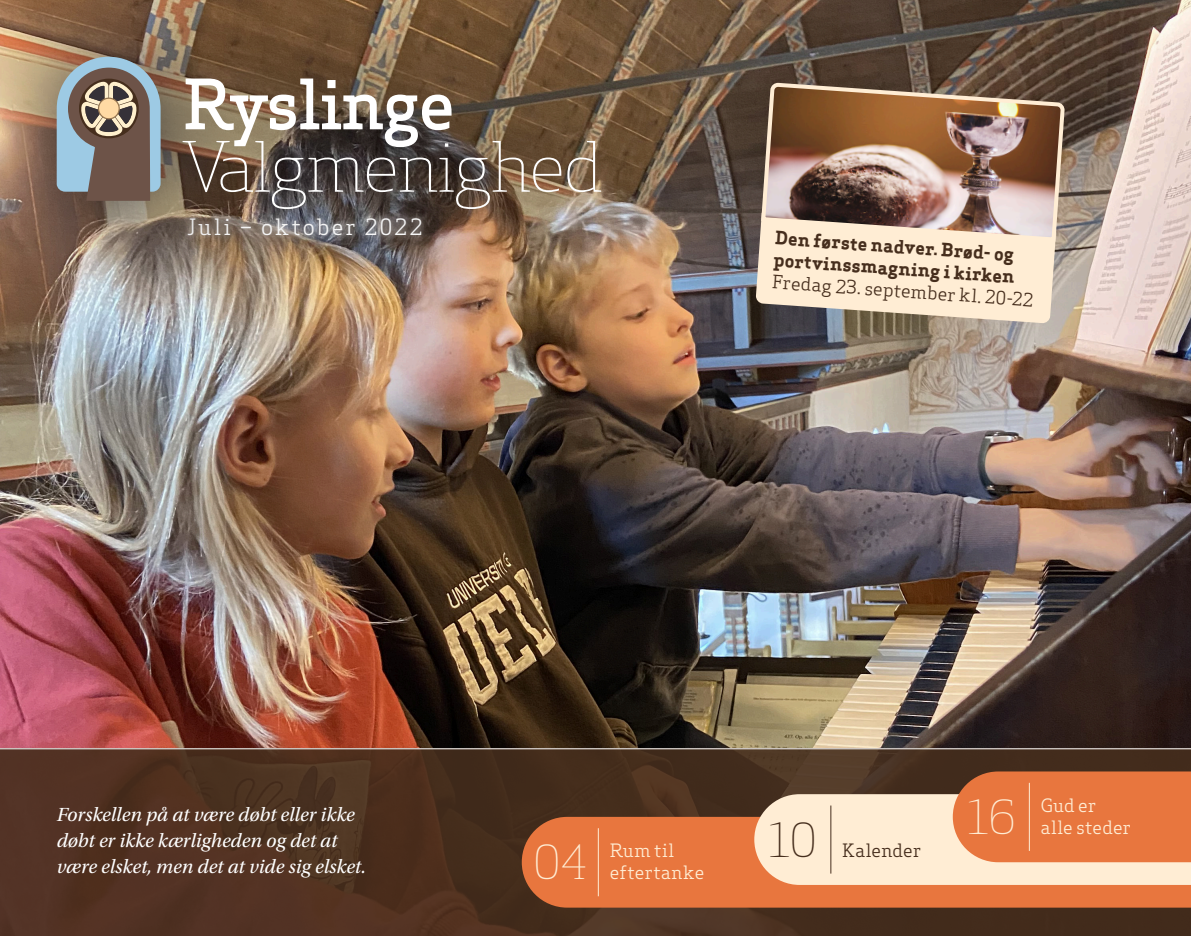
<style>
.page{position:relative;width:1191px;height:936px;background:#fff}
.page>*{position:absolute;margin:0;border:0;box-sizing:border-box;transform-origin:0 0}
.t1{font:300 46px "Apex Serif";color:#ffedd4}
.t2{font:300 46px "Apex Serif";color:#462e1d}
.t3{font:22px "Apex Serif";letter-spacing:.095em;color:#fff}
.t4{font:italic 20px/26px "Utopia Std";color:#fff}
.t5{font:700 18px/22px "Apex Serif";color:#462e1d}
.t6{font:18px "Apex Serif";letter-spacing:.005em;color:#462e1d}
.t7{font:18px/22px "Apex Serif";letter-spacing:.01em;color:#ffedd4}
</style>
<div class="page">
<img style="left:0;top:0;width:1191px;height:748px">
<div style="left:0;top:748px;width:1191px;height:187px;background:linear-gradient(to right,#523222,#412c1c)"></div>
<hr style="left:0;top:748px;width:1191px;height:1px;background:#fff">
<div style="left:522px;top:816px;width:669px;height:91px;background:#e8763e"></div>
<hr style="left:598px;top:828px;width:1px;height:68px;background:#ffedd4">
<svg style="left:754px;top:771px;width:437px;height:113px;background:#e0a47f"></svg>
<hr style="left:1028px;top:782px;width:1px;height:68px;background:#ffedd4">
<svg style="left:757px;top:210px;width:301px;height:115px;background:#e8d7c1"></svg>
<img style="left:759px;top:81px;width:308px;height:163px">
<img style="left:0;top:0;width:686px;height:300px">
<svg style="left:183px;top:78px;width:378px;height:131px;background:#786a5d"></svg>
<svg style="left:567px;top:141px;width:34px;height:51px;background:#917c66"></svg>
<svg style="left:57px;top:57px;width:104px;height:144px;background:#848382"></svg>
<div style="left:98px;top:98px;width:21px;height:21px;background:#ffdaa4;border-radius:50%"></div>
<div style="left:98px;top:97px;width:22px;height:23px;border:1px solid #957550;border-radius:50%"></div>
<p class="t3" style="left:187px;top:218px;width:237px">Juli – oktober 2022</p>
<p class="t5" style="left:776px;top:229px;width:242px;rotate:4deg">Den første nadver. Brød- og portvinssmagning i kirken</p>
<p class="t6" style="left:773px;top:274px;width:263px;rotate:4deg">Fredag 23. september kl. 20-22</p>
<p class="t4" style="left:57px;top:802px;width:311px">Forskellen på at være døbt eller ikke døbt er ikke kærligheden og det at være elsket, men det at vide sig elsket.</p>
<h1 class="t1" style="left:533px;top:844px;width:56px">04</h1>
<p class="t7" style="left:609px;top:841px;width:96px">Rum til eftertanke</p>
<h1 class="t2" style="left:765px;top:821px;width:53px">10</h1>
<p class="t6" style="left:842px;top:842px;width:81px">Kalender</p>
<h1 class="t1" style="left:964px;top:799px;width:53px">16</h1>
<p class="t7" style="left:1040px;top:796px;width:92px">Gud er alle steder</p>
</div>
